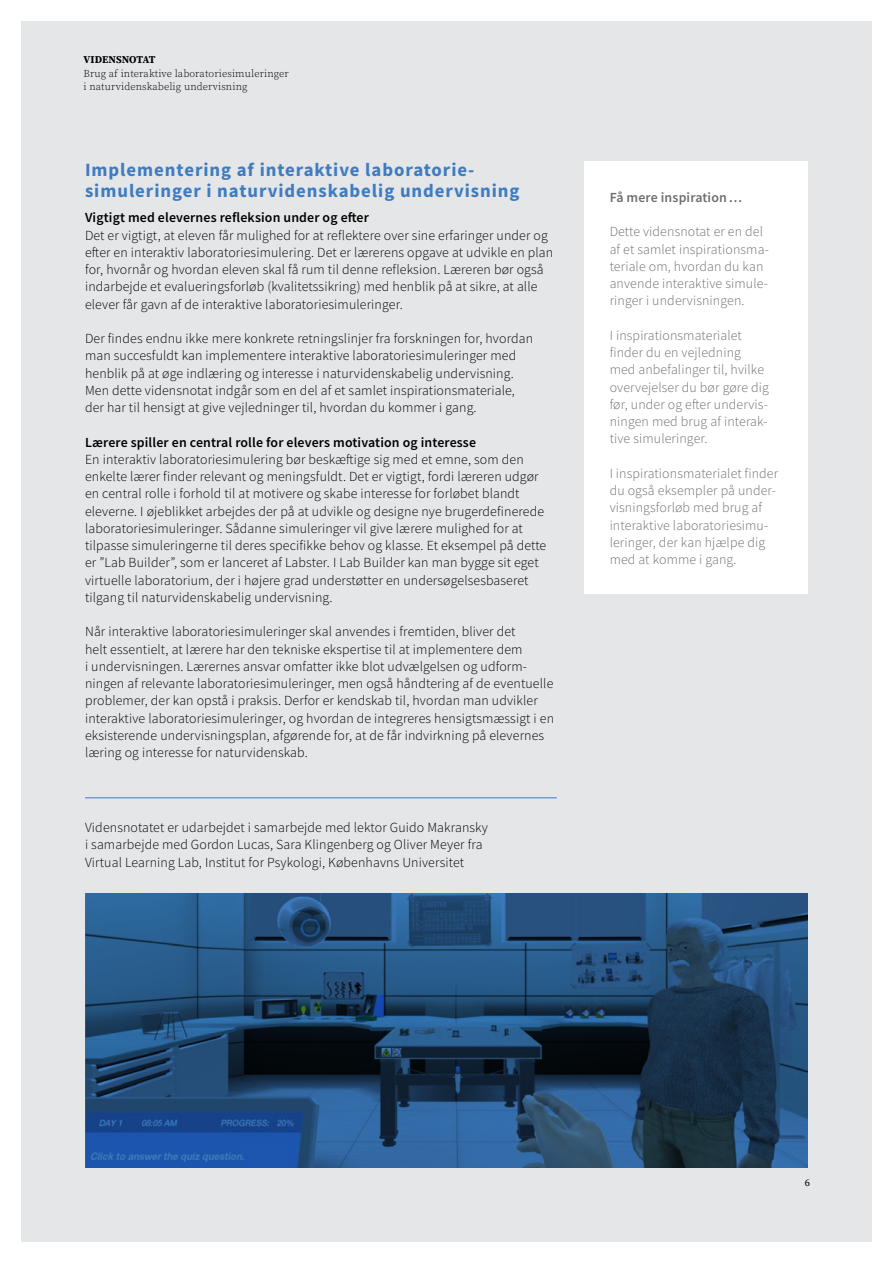
<style>
.page{position:relative;width:893px;height:1263px;background:#fff}
.page>*{position:absolute;margin:0;border:0;box-sizing:border-box;transform-origin:0 0}
.t1{font:700 18.75px/21px "Source Sans Pro";letter-spacing:.05em;color:#3f7cbf}
.t2{font:300 13.8px/17.2px "Source Sans Pro";letter-spacing:.01em;color:#000}
.t3{font:300 13.8px/17.2px "Source Sans Pro";letter-spacing:.01em;color:#6d6e71}
.t4{font:600 13.8px "Source Sans Pro";letter-spacing:.01em;color:#000}
.t5{font:600 13.8px "Source Sans Pro";letter-spacing:.01em;color:#6d6e71}
.t6{font:300 10.5px/13.5px "Source Serif Pro";letter-spacing:.01em;color:#000}
.t7{font:700 10.5px "Source Serif Pro";letter-spacing:-.005em;color:#000}
.t8{font:10.5px "Source Serif Pro";color:#000}
</style>
<div class="page">
<div style="left:21px;top:21px;width:851px;height:1221px;background:#e5e6e7"></div>
<hr style="left:85px;top:797px;width:472px;height:1px;background:#3f7cbf">
<div style="left:584px;top:162px;width:224px;height:432px;background:#fff"></div>
<svg style="left:85px;top:893px;width:723px;height:274px;background:#214971"></svg>
<p class="t7" style="left:84px;top:52px;width:74px">VIDENSNOTAT</p>
<p class="t6" style="left:84px;top:66px;width:207px">Brug af interaktive laboratoriesimuleringer i naturvidenskabelig undervisning</p>
<h1 class="t1" style="left:85px;top:159px;width:436px">Implementering af interaktive laboratorie&shy;simuleringer i naturvidenskabelig undervisning</h1>
<p class="t4" style="left:85px;top:209px;width:285px">Vigtigt med elevernes refleksion under og efter</p>
<p class="t2" style="left:85px;top:226px;width:470px">Det er vigtigt, at eleven får mulighed for at reflektere over sine erfaringer under og efter en interaktiv laboratoriesimulering. Det er lærerens opgave at udvikle en plan for, hvornår og hvordan eleven skal få rum til denne refleksion. Læreren bør også indarbejde et evalueringsforløb (kvalitetssikring) med henblik på at sikre, at alle elever får gavn af de interaktive laboratoriesimuleringer.</p>
<p class="t2" style="left:85px;top:330px;width:449px">Der findes endnu ikke mere konkrete retningslinjer fra forskningen for, hvordan man succesfuldt kan implementere interaktive laboratoriesimuleringer med henblik på at øge indlæring og interesse i naturvidenskabelig undervisning.<br>Men dette vidensnotat indgår som en del af et samlet inspirationsmateriale, der har til hensigt at give vejledninger til, hvordan du kommer i gang.</p>
<p class="t4" style="left:85px;top:433px;width:393px">Lærere spiller en central rolle for elevers motivation og interesse</p>
<p class="t2" style="left:85px;top:451px;width:463px">En interaktiv laboratoriesimulering bør beskæftige sig med et emne, som den enkelte lærer finder relevant og meningsfuldt. Det er vigtigt, fordi læreren udgør en central rolle i forhold til at motivere og skabe interesse for forløbet blandt eleverne. I øjeblikket arbejdes der på at udvikle og designe nye brugerdefinerede laboratoriesimuleringer. Sådanne simuleringer vil give lærere mulighed for at tilpasse simuleringerne til deres specifikke behov og klasse. Et eksempel på dette er ”Lab Builder”, som er lanceret af Labster. I Lab Builder kan man bygge sit eget virtuelle laboratorium, der i højere grad understøtter en undersøgelsesbaseret tilgang til naturvidenskabelig undervisning.</p>
<p class="t2" style="left:85px;top:623px;width:471px">Når interaktive laboratoriesimuleringer skal anvendes i fremtiden, bliver det<br>helt essentielt, at lærere har den tekniske ekspertise til at implementere dem<br>i undervisningen. Lærernes ansvar omfatter ikke blot udvælgelsen og udform&shy;ningen af relevante laboratoriesimuleringer, men også håndtering af de eventuelle problemer, der kan opstå i praksis. Derfor er kendskab til, hvordan man udvikler interaktive laboratoriesimuleringer, og hvordan de integreres hensigtsmæssigt i en eksisterende undervisningsplan, afgørende for, at de får indvirkning på elevernes læring og interesse for naturvidenskab.</p>
<p class="t2" style="left:85px;top:819px;width:404px">Vidensnotatet er udarbejdet i samarbejde med lektor Guido Makransky i samarbejde med Gordon Lucas, Sara Klingenberg og Oliver Meyer fra<br>Virtual Learning Lab, Institut for Psykologi, Københavns Universitet</p>
<p class="t5" style="left:610px;top:188px;width:134px">Få mere inspiration…</p>
<p class="t3" style="left:610px;top:223px;width:161px">Dette vidensnotat er en del af et samlet inspirationsma&shy;teriale om, hvordan du kan anvende interaktive simule&shy;ringer i undervisningen.</p>
<p class="t3" style="left:610px;top:327px;width:161px">I inspirationsmaterialet finder du en vejledning med anbefalinger til, hvilke overvejelser du bør gøre dig før, under og efter undervis&shy;ningen med brug af interak&shy;tive simuleringer.</p>
<p class="t3" style="left:610px;top:465px;width:170px">I inspirationsmaterialet finder du også eksempler på under&shy;visningsforløb med brug af interaktive laboratoriesimu&shy;leringer, der kan hjælpe dig med at komme i gang.</p>
<p class="t8" style="left:805px;top:1175px;width:7px">6</p>
</div>
